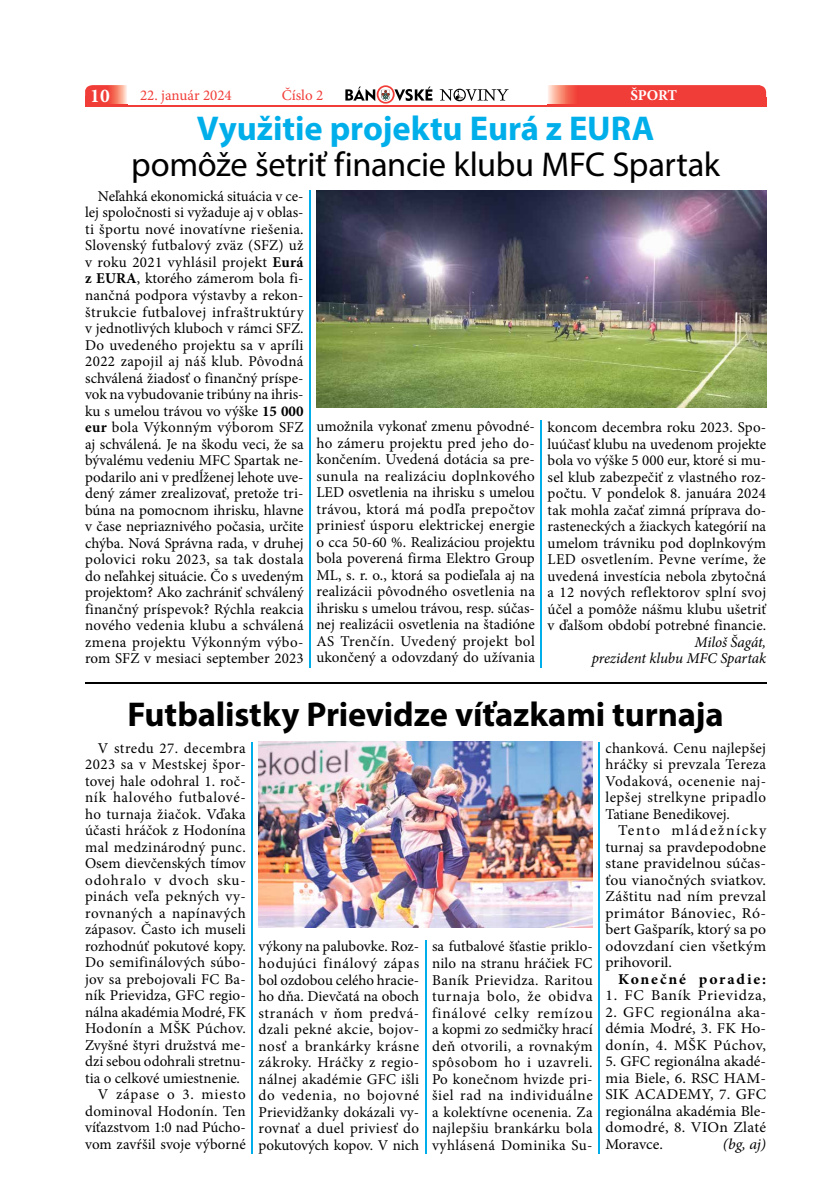
<style>
.page{position:relative;width:830px;height:1200px;background:#fff}
.page>*{position:absolute;margin:0;border:0;box-sizing:border-box;transform-origin:0 0}
.t1{font:700 34.5px "Myriad Pro";letter-spacing:-.005em;color:#000}
.t2{font:34.5px "Myriad Pro";letter-spacing:-.01em;color:#000}
.t3{font:700 34.5px "Myriad Pro";letter-spacing:-.005em;color:#00afea}
.t4{font:700 19.5px "Minion Pro";color:#fff}
.t5{font:15px/16.5px "Minion Pro";letter-spacing:.015em;color:#000;text-align:justify}
.t6{font:15px/16.5px "Minion Pro";letter-spacing:.015em;color:#000;text-align:justify;scale:1.04 1}
.t7{font:italic 15px/16.5px "Minion Pro";letter-spacing:-.005em;color:#000;text-align:right}
.t8{font:15px "Minion Pro";letter-spacing:.055em;color:#000}
.t9{font:15px "Minion Pro";letter-spacing:-.005em;color:#000}
.t10{font:15px "Minion Pro";letter-spacing:.045em;color:#000}
.t11{font:15px "Minion Pro";color:#f13d37}
.t12{font:15px "Minion Pro";letter-spacing:.045em;color:#000;scale:1.04 1}
.t13{font:700 15px "Minion Pro";letter-spacing:.115em;color:#000;scale:1.04 1}
.t14{font:italic 15px "Minion Pro";letter-spacing:-.005em;color:#000;scale:1.04 1}
.t15{font:700 15px "Minion Pro";letter-spacing:-.015em;color:#fff}
.s1{font-weight:700}
</style>
<div class="page">
<svg style="left:345px;top:85px;width:87px;height:19px"></svg>
<svg style="left:439px;top:89px;width:69px;height:12px"></svg>
<hr style="left:96px;top:105px;width:657px;height:1px;background:#f13d37">
<svg style="left:547px;top:85px;width:218px;height:20px;background:#f24941"></svg>
<svg style="left:85px;top:85px;width:42px;height:20px"></svg>
<div style="left:85px;top:96px;width:17px;height:10px;background:#f13d37"></div>
<div style="left:748px;top:97px;width:17px;height:9px;background:#f13d37"></div>
<hr style="left:309px;top:190px;width:1px;height:477px;background:#00afea">
<hr style="left:540px;top:420px;width:1px;height:247px;background:#00afea">
<hr style="left:85px;top:682px;width:680px;height:1px;background:#000">
<img style="left:316px;top:190px;width:449px;height:217px">
<hr style="left:251px;top:741px;width:2px;height:412px;background:#00afea">
<hr style="left:424px;top:940px;width:2px;height:213px;background:#00afea">
<hr style="left:598px;top:741px;width:1px;height:412px;background:#00afea">
<img style="left:258px;top:741px;width:334px;height:186px">
<h2 class="t4" style="left:90px;top:82px;width:21px">10</h2>
<p class="t11" style="left:140px;top:86px;width:93px">22. január 2024</p>
<p class="t11" style="left:282px;top:86px;width:43px">Číslo 2</p>
<p class="t15" style="left:630px;top:85px;width:48px">ŠPORT</p>
<h1 class="t3" style="left:197px;top:106px;width:458px">Využitie projektu Eurá z EURA</h1>
<h1 class="t2" style="left:131px;top:143px;width:590px">pomôže šetriť financie klubu MFC Spartak</h1>
<p class="t5" style="left:85px;top:188px;width:220px;text-indent:13px">Neľahká ekonomická situácia v ce&shy;lej spoločnosti si vyžaduje aj v oblas&shy;ti športu nové inovatívne riešenia.<br>Slovenský futbalový zväz (SFZ) už v roku 2021 vyhlásil projekt <span class="s1">Eurá z EURA</span>, ktorého zámerom bola fi&shy;nančná podpora výstavby a rekon&shy;štrukcie futbalovej infraštruktúry v jednotlivých kluboch v rámci SFZ.<br>Do uvedeného projektu sa v apríli 2022 zapojil aj náš klub. Pôvodná schválená žiadosť o finančný príspe&shy;vok na vybudovanie tribúny na ihris&shy;ku s umelou trávou vo výške <span class="s1">15 000 eur</span> bola Výkonným výborom SFZ aj schválená. Je na škodu veci, že sa bývalému vedeniu MFC Spartak ne&shy;podarilo ani v predĺženej lehote uve&shy;dený zámer zrealizovať, pretože tri&shy;búna na pomocnom ihrisku, hlavne v čase nepriaznivého počasia, určite chýba. Nová Správna rada, v druhej polovici roku 2023, sa tak dostala do neľahkej situácie. Čo s uvedeným projektom? Ako zachrániť schválený finančný príspevok? Rýchla reakcia nového vedenia klubu a schválená zmena projektu Výkonným výbo&shy;rom SFZ v mesiaci september 2023</p>
<p class="t5" style="left:316px;top:418px;width:220px">umožnila vykonať zmenu pôvodné&shy;ho zámeru projektu pred jeho do&shy;končením. Uvedená dotácia sa pre&shy;sunula na realizáciu doplnkového LED osvetlenia na ihrisku s umelou trávou, ktorá má podľa prepočtov priniesť úsporu elektrickej energie o cca 50-60 %. Realizáciou projektu bola poverená firma Elektro Group ML, s. r. o., ktorá sa podieľala aj na realizácii pôvodného osvetlenia na ihrisku s umelou trávou, resp. súčas&shy;nej realizácii osvetlenia na štadióne AS Trenčín. Uvedený projekt bol ukončený a odovzdaný do užívania</p>
<p class="t5" style="left:547px;top:419px;width:220px">koncom decembra roku 2023. Spo&shy;luúčasť klubu na uvedenom projekte bola vo výške 5 000 eur, ktoré si mu&shy;sel klub zabezpečiť z vlastného roz&shy;počtu. V pondelok 8. januára 2024 tak mohla začať zimná príprava do&shy;rasteneckých a žiackych kategórií na umelom trávniku pod doplnkovým LED osvetlením. Pevne veríme, že uvedená investícia nebola zbytočná a 12 nových reflektorov splní svoj účel a pomôže nášmu klubu ušetriť v ďalšom období potrebné financie.</p>
<p class="t7" style="left:591px;top:633px;width:176px">Miloš Šagát,<br>prezident klubu MFC Spartak</p>
<h1 class="t1" style="left:127px;top:692px;width:597px">Futbalistky Prievidze víťazkami turnaja</h1>
<p class="t5" style="left:98px;top:739px;width:149px">V stredu 27. decembra</p>
<p class="t5" style="left:85px;top:756px;width:162px">2023 sa v Mestskej špor-</p>
<p class="t5" style="left:85px;top:772px;width:162px">tovej hale odohral 1. roč-</p>
<p class="t10" style="left:85px;top:787px;width:162px">ník halového futbalové-</p>
<p class="t5" style="left:85px;top:805px;width:162px">ho turnaja žiačok. Vďaka</p>
<p class="t5" style="left:85px;top:822px;width:162px">účasti hráčok z Hodonína</p>
<p class="t5" style="left:85px;top:838px;width:162px">mal medzinárodný punc.</p>
<p class="t5" style="left:85px;top:855px;width:162px">Osem dievčenských tímov</p>
<p class="t8" style="left:85px;top:869px;width:162px">odohralo v dvoch sku-</p>
<p class="t5" style="left:85px;top:888px;width:162px">pinách veľa pekných vy-</p>
<p class="t5" style="left:85px;top:904px;width:162px">rovnaných a napínavých</p>
<p class="t5" style="left:85px;top:921px;width:162px">zápasov. Často ich museli</p>
<p class="t9" style="left:85px;top:935px;width:162px">rozhodnúť pokutové kopy.</p>
<p class="t5" style="left:85px;top:954px;width:162px">Do semifinálových súbo-</p>
<p class="t5" style="left:85px;top:970px;width:162px">jov sa prebojovali FC Ba-</p>
<p class="t5" style="left:85px;top:987px;width:162px">ník Prievidza, GFC regio-</p>
<p class="t5" style="left:85px;top:1003px;width:162px">nálna akadémia Modré, FK</p>
<p class="t5" style="left:85px;top:1020px;width:162px">Hodonín a MŠK Púchov.</p>
<p class="t5" style="left:85px;top:1036px;width:162px">Zvyšné štyri družstvá me-</p>
<p class="t5" style="left:85px;top:1053px;width:162px">dzi sebou odohrali stretnu-</p>
<p class="t5" style="left:85px;top:1069px;width:156px">tia o celkové umiestnenie.</p>
<p class="t8" style="left:98px;top:1084px;width:149px">V zápase o 3. miesto</p>
<p class="t5" style="left:85px;top:1102px;width:162px">dominoval Hodonín. Ten</p>
<p class="t5" style="left:85px;top:1119px;width:162px">víťazstvom 1:0 nad Púcho-</p>
<p class="t5" style="left:85px;top:1135px;width:162px">vom zavŕšil svoje výborné</p>
<p class="t5" style="left:605px;top:739px;width:162px">chanková. Cenu najlepšej hráčky si prevzala Tereza Vodaková, ocenenie naj&shy;lepšej strelkyne pripadlo Tatiane Benedikovej.</p>
<p class="t6" style="left:605px;top:822px;width:156px;text-indent:13px">Tento mládežnícky turnaj sa pravdepodobne stane pravidelnou súčas&shy;ťou vianočných sviatkov.<br>Záštitu nad ním prevzal primátor Bánoviec, Ró&shy;bert Gašparík, ktorý sa po odovzdaní cien všetkým prihovoril.</p>
<p class="t13" style="left:618px;top:968px;width:144px">Konečné poradie:</p>
<p class="t12" style="left:605px;top:985px;width:156px">1. FC Baník Prievidza,</p>
<p class="t6" style="left:605px;top:1003px;width:156px">2. GFC regionálna aka&shy;démia Modré, 3. FK Ho&shy;donín, 4. MŠK Púchov,</p>
<p class="t6" style="left:605px;top:1053px;width:156px">5. GFC regionálna akadé&shy;mia Biele, 6. RSC HAM-SIK ACADEMY, 7. GFC regionálna akadémia Ble&shy;domodré, 8. VIOn Zlaté Moravce.</p>
<p class="t5" style="left:258px;top:938px;width:162px">výkony na palubovke. Roz&shy;hodujúci finálový zápas bol ozdobou celého hracie&shy;ho dňa. Dievčatá na oboch stranách v ňom predvá&shy;dzali pekné akcie, bojov&shy;nosť a brankárky krásne zákroky. Hráčky z regio&shy;nálnej akadémie GFC išli do vedenia, no bojovné Prievidžanky dokázali vy&shy;rovnať a duel priviesť do pokutových kopov. V nich</p>
<p class="t5" style="left:432px;top:938px;width:162px">sa futbalové šťastie priklo&shy;nilo na stranu hráčiek FC Baník Prievidza. Raritou turnaja bolo, že obidva finálové celky remízou a kopmi zo sedmičky hrací deň otvorili, a rovnakým spôsobom ho i uzavreli.<br>Po konečnom hvizde pri&shy;šiel rad na individuálne a kolektívne ocenenia. Za najlepšiu brankárku bola vyhlásená Dominika Su-</p>
<p class="t14" style="left:722px;top:1133px;width:43px">(bg, aj)</p>
</div>
